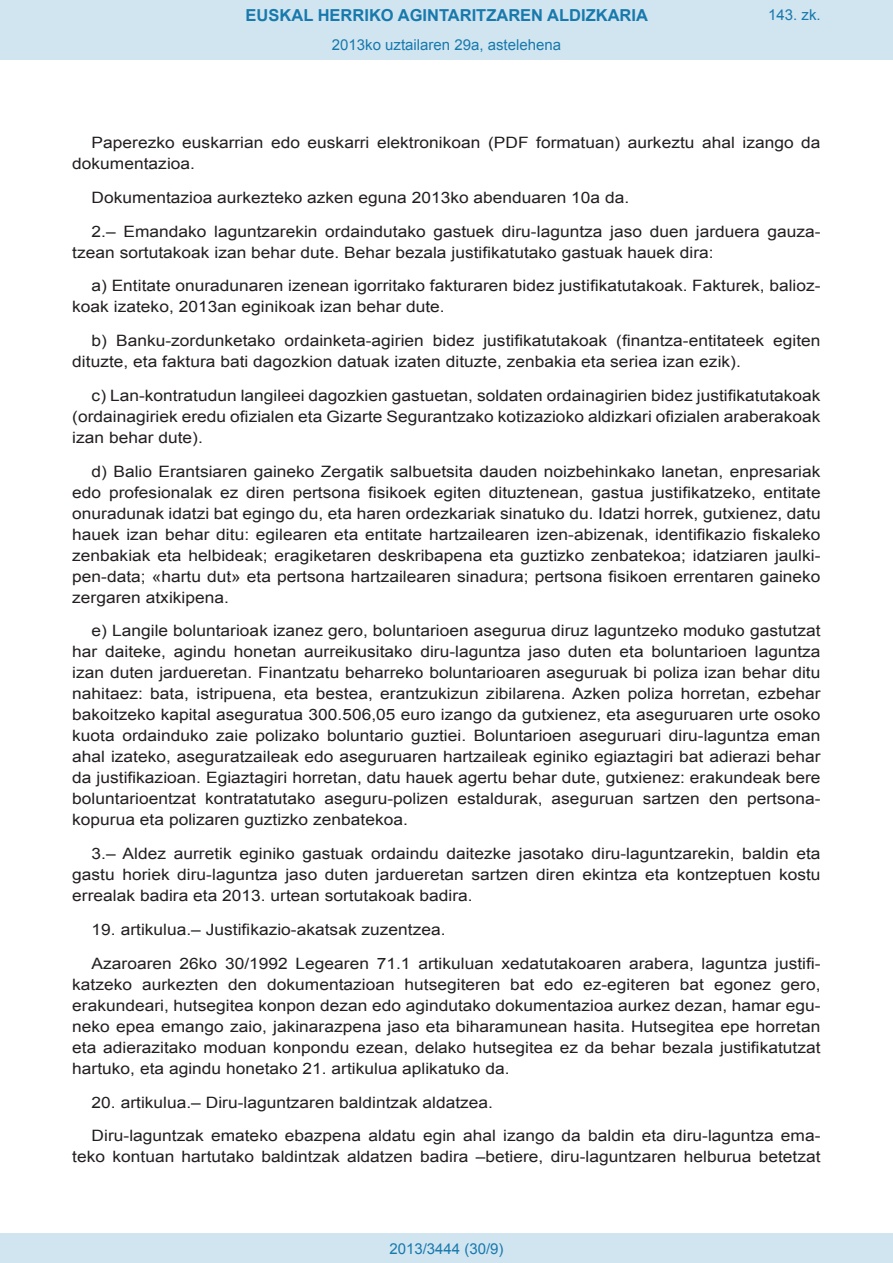
<style>
.page{position:relative;width:893px;height:1263px;background:#fff}
.page>*{position:absolute;margin:0;border:0;box-sizing:border-box;transform-origin:0 0}
.t1{font:700 16.5px "Arial";color:#1879ad}
.BOPVDetalle{font:15.6px/21px "Arial";color:#231f20;text-align:justify;scale:1.11 1}
.Paginacion_Centro{font:15px "Arial";color:#1879ad}
</style>
<div class="page">
<div style="left:0;top:0;width:893px;height:60px;background:#d0e5f0"></div>
<div style="left:0;top:1233px;width:893px;height:30px;background:#d0e5f0"></div>
<p class="t1" style="left:246px;top:4px;width:404px">EUSKAL HERRIKO AGINTARITZAREN ALDIZKARIA</p>
<p class="Paginacion_Centro" style="left:332px;top:35px;width:231px">2013ko uztailaren 29a, astelehena</p>
<p class="Paginacion_Centro" style="left:768px;top:5px;width:54px">143. zk.</p>
<p class="BOPVDetalle" style="left:72px;top:132px;width:676px;text-indent:19px">Paperezko euskarrian edo euskarri elektronikoan (PDF formatuan) aurkeztu ahal izango da dokumentazioa.</p>
<p class="BOPVDetalle" style="left:92px;top:187px;width:486px">Dokumentazioa aurkezteko azken eguna 2013ko abenduaren 10a da.</p>
<p class="BOPVDetalle" style="left:72px;top:221px;width:676px;text-indent:19px">2.– Emandako laguntzarekin ordaindutako gastuek diru-laguntza jaso duen jarduera gauza&shy;tzean sortutakoak izan behar dute. Behar bezala justifikatutako gastuak hauek dira:</p>
<p class="BOPVDetalle" style="left:72px;top:276px;width:676px;text-indent:19px">a) Entitate onuradunaren izenean igorritako fakturaren bidez justifikatutakoak. Fakturek, balioz&shy;koak izateko, 2013an eginikoak izan behar dute.</p>
<p class="BOPVDetalle" style="left:72px;top:330px;width:676px;text-indent:19px">b) Banku-zordunketako ordainketa-agirien bidez justifikatutakoak (finantza-entitateek egiten dituzte, eta faktura bati dagozkion datuak izaten dituzte, zenbakia eta seriea izan ezik).</p>
<p class="BOPVDetalle" style="left:72px;top:385px;width:676px;text-indent:19px">c) Lan-kontratudun langileei dagozkien gastuetan, soldaten ordainagirien bidez justifikatutakoak (ordainagiriek eredu ofizialen eta Gizarte Segurantzako kotizazioko aldizkari ofizialen araberakoak izan behar dute).</p>
<p class="BOPVDetalle" style="left:72px;top:461px;width:676px;text-indent:19px">d) Balio Erantsiaren gaineko Zergatik salbuetsita dauden noizbehinkako lanetan, enpresariak edo profesionalak ez diren pertsona fisikoek egiten dituztenean, gastua justifikatzeko, entitate onuradunak idatzi bat egingo du, eta haren ordezkariak sinatuko du. Idatzi horrek, gutxienez, datu hauek izan behar ditu: egilearen eta entitate hartzailearen izen-abizenak, identifikazio fiskaleko zenbakiak eta helbideak; eragiketaren deskribapena eta guztizko zenbatekoa; idatziaren jaulki&shy;pen-data; «hartu dut» eta pertsona hartzailearen sinadura; pertsona fisikoen errentaren gaineko zergaren atxikipena.</p>
<p class="BOPVDetalle" style="left:72px;top:621px;width:676px;text-indent:19px">e) Langile boluntarioak izanez gero, boluntarioen asegurua diruz laguntzeko moduko gastutzat har daiteke, agindu honetan aurreikusitako diru-laguntza jaso duten eta boluntarioen laguntza izan duten jardueretan. Finantzatu beharreko boluntarioaren aseguruak bi poliza izan behar ditu nahitaez: bata, istripuena, eta bestea, erantzukizun zibilarena. Azken poliza horretan, ezbehar bakoitzeko kapital aseguratua 300.506,05 euro izango da gutxienez, eta aseguruaren urte osoko kuota ordainduko zaie polizako boluntario guztiei. Boluntarioen aseguruari diru-laguntza eman ahal izateko, aseguratzaileak edo aseguruaren hartzaileak eginiko egiaztagiri bat adierazi behar da justifikazioan. Egiaztagiri horretan, datu hauek agertu behar dute, gutxienez: erakundeak bere boluntarioentzat kontratatutako aseguru-polizen estaldurak, aseguruan sartzen den pertsona&shy;kopurua eta polizaren guztizko zenbatekoa.</p>
<p class="BOPVDetalle" style="left:72px;top:843px;width:676px;text-indent:19px">3.– Aldez aurretik eginiko gastuak ordaindu daitezke jasotako diru-laguntzarekin, baldin eta gastu horiek diru-laguntza jaso duten jardueretan sartzen diren ekintza eta kontzeptuen kostu errealak badira eta 2013. urtean sortutakoak badira.</p>
<p class="BOPVDetalle" style="left:92px;top:919px;width:320px">19. artikulua.– Justifikazio-akatsak zuzentzea.</p>
<p class="BOPVDetalle" style="left:72px;top:953px;width:676px;text-indent:19px">Azaroaren 26ko 30/1992 Legearen 71.1 artikuluan xedatutakoaren arabera, laguntza justifi&shy;katzeko aurkezten den dokumentazioan hutsegiteren bat edo ez-egiteren bat egonez gero, erakundeari, hutsegitea konpon dezan edo agindutako dokumentazioa aurkez dezan, hamar egu&shy;neko epea emango zaio, jakinarazpena jaso eta biharamunean hasita. Hutsegitea epe horretan eta adierazitako moduan konpondu ezean, delako hutsegitea ez da behar bezala justifikatutzat hartuko, eta agindu honetako 21. artikulua aplikatuko da.</p>
<p class="BOPVDetalle" style="left:92px;top:1092px;width:363px">20. artikulua.– Diru-laguntzaren baldintzak aldatzea.</p>
<p class="BOPVDetalle" style="left:72px;top:1125px;width:676px;text-align:right">Diru-laguntzak emateko ebazpena aldatu egin ahal izango da baldin eta diru-laguntza ema&shy;teko kontuan hartutako baldintzak aldatzen badira –betiere, diru-laguntzaren helburua betetzat</p>
<p class="Paginacion_Centro" style="left:389px;top:1238px;width:116px">2013/3444 (30/9)</p>
</div>
